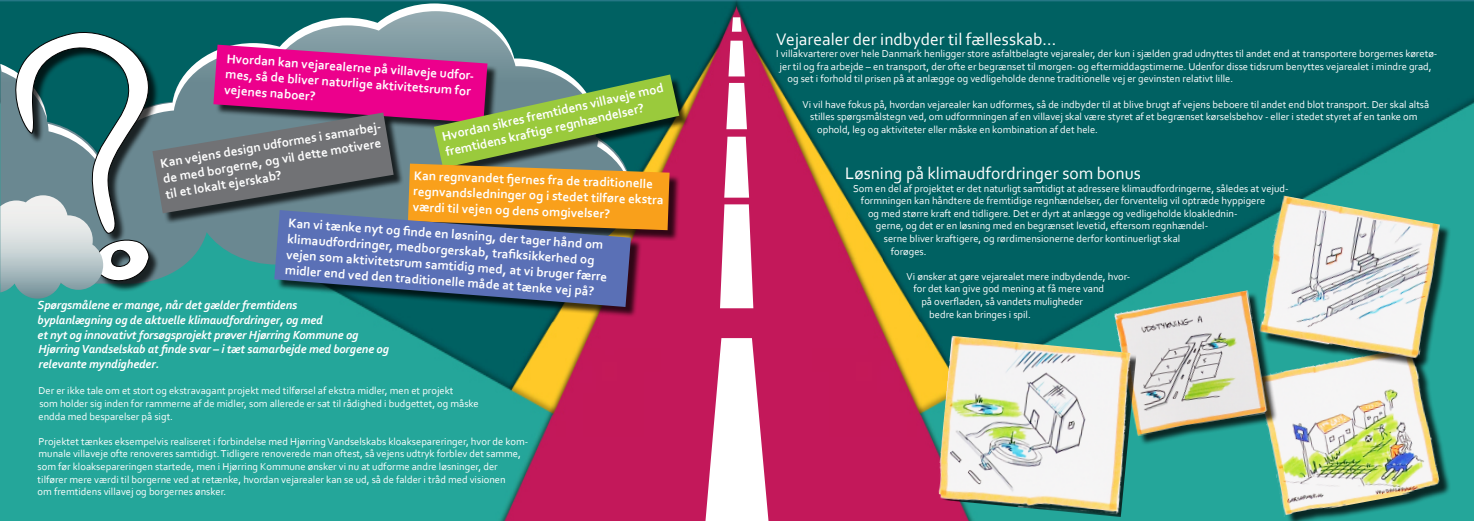
<style>
.page{position:relative;width:1474px;height:521px;background:#fff}
.page>*{position:absolute;margin:0;border:0;box-sizing:border-box;transform-origin:0 0}
.t1{font:17.5px "Corbel";color:#fff}
.t2{font:700 13.12px/15.8px "Corbel";color:#fff}
.t3{font:italic 700 12.25px/14.7px "Corbel";letter-spacing:-.01em;color:#fff}
.t4{font:10.5px/12.6px "Corbel";color:#fff}
</style>
<div class="page">
<img style="left:0;top:0;width:1473px;height:521px">
<svg style="left:48px;top:3px;width:549px;height:42px;background:#327c7e"></svg>
<div style="left:1261px;top:350px;width:189px;height:171px;background:#000;opacity:.75"></div>
<img style="left:1257px;top:369px;width:185px;height:148px">
<div style="left:1260px;top:198px;width:190px;height:171px;background:#000;opacity:.75"></div>
<img style="left:1256px;top:195px;width:187px;height:168px">
<div style="left:1116px;top:292px;width:161px;height:154px;background:#000;opacity:.75"></div>
<img style="left:1114px;top:290px;width:155px;height:146px">
<img style="left:936px;top:336px;width:200px;height:181px">
<div style="left:436px;top:76px;width:253px;height:103px;background:#000;opacity:.75"></div>
<svg style="left:0;top:26px;width:151px;height:19px"></svg>
<div style="left:276px;top:211px;width:365px;height:107px;background:#000;opacity:.75"></div>
<svg style="left:274px;top:299px;width:357px;height:8px;background:#196268"></svg>
<svg style="left:705px;top:338px;width:63px;height:183px"></svg>
<svg style="left:720px;top:204px;width:33px;height:104px"></svg>
<svg style="left:724px;top:137px;width:25px;height:61px"></svg>
<svg style="left:726px;top:83px;width:21px;height:46px"></svg>
<svg style="left:728px;top:41px;width:17px;height:35px"></svg>
<svg style="left:732px;top:17px;width:9px;height:15px"></svg>
<svg style="left:0;top:45px;width:679px;height:254px;background:#7e797e"></svg>
<p class="t2" style="left:227px;top:50px;width:249px;rotate:4deg">Hvordan kan vejarealerne på villaveje udfor&shy;mes, så de bliver naturlige aktivitetsrum for vejenes naboer?</p>
<p class="t2" style="left:440px;top:130px;width:228px;rotate:-13deg">Hvordan sikres fremtidens villaveje mod fremtidens kraftige regnhændelser?</p>
<p class="t2" style="left:414px;top:167px;width:252px;rotate:2deg">Kan regnvandet fjernes fra de traditionelle regnvandsledninger og i stedet tilføre ekstra værdi til vejen og dens omgivelser?</p>
<p class="t2" style="left:159px;top:154px;width:227px;line-height:16px;rotate:-9deg">Kan vejens design udformes i samarbej&shy;de med borgerne, og vil dette motivere til et lokalt ejerskab?</p>
<p class="t2" style="left:289px;top:215px;width:323px;rotate:4deg">Kan vi tænke nyt og fi nde en løsning, der tager hånd om klimaudfordringer, medborgerskab, trafi ksikkerhed og vejen som aktivitetsrum samtidig med, at vi bruger færre midler end ved den traditionelle måde at tænke vej på?</p>
<p class="t3" style="left:38px;top:297px;width:353px">Spørgsmålene er mange, når det gælder fremtidens<br>byplanlægning og de aktuelle klimaudfordringer, og med<br>et nyt og innovativt forsøgsprojekt prøver Hjørring Kommune og Hjørring Vandselskab at finde svar – i tæt samarbejde med borgene og relevante myndigheder.</p>
<p class="t4" style="left:39px;top:384px;width:442px">Der er ikke tale om et stort og ekstravagant projekt med tilførsel af ekstra midler, men et projekt<br>som holder sig inden for rammerne af de midler, som allerede er sat til rådighed i budgettet, og måske endda med besparelser på sigt.</p>
<p class="t4" style="left:38px;top:435px;width:492px">Projektet tænkes eksempelvis realiseret i forbindelse med Hjørring Vandselskabs kloaksepareringer, hvor de kom&shy;munale villaveje ofte renoveres samtidigt. Tidligere renoverede man oftest, så vejens udtryk forblev det samme, som før kloaksepareringen startede, men i Hjørring Kommune ønsker vi nu at udforme andre løsninger, der tilfører mere værdi til borgerne ved at retænke, hvordan vejarealer kan se ud, så de falder i tråd med visionen<br>om fremtidens villavej og borgernes ønsker.</p>
<h1 class="t1" style="left:776px;top:28px;width:282px">Vejarealer der indbyder til fællesskab...</h1>
<p class="t4" style="left:776px;top:47px;width:663px">I villakvarterer over hele Danmark henligger store asfaltbelagte vejarealer, der kun i sjælden grad udnyttes til andet end at transportere borgernes køretø-</p>
<p class="t4" style="left:779px;top:60px;width:653px">jer til og fra arbejde – en transport, der ofte er begrænset til morgen- og eftermiddagstimerne. Udenfor disse tidsrum benyttes vejarealet i mindre grad,</p>
<p class="t4" style="left:787px;top:72px;width:447px">og set i forhold til prisen på at anlægge og vedligeholde denne traditionelle vej er gevinsten relativt lille.</p>
<p class="t4" style="left:802px;top:97px;width:628px">Vi vil have fokus på, hvordan vejarealer kan udformes, så de indbyder til at blive brugt af vejens beboere til andet end blot transport. Der skal altså</p>
<p class="t4" style="left:810px;top:110px;width:609px">stilles spørgsmålstegn ved, om udformningen af en villavej skal være styret af et begrænset kørselsbehov - eller i stedet styret af en tanke om</p>
<p class="t4" style="left:817px;top:123px;width:282px">ophold, leg og aktiviteter eller måske en kombination af det hele.</p>
<h1 class="t1" style="left:845px;top:162px;width:297px">Løsning på klimaudfordringer som bonus</h1>
<p class="t4" style="left:853px;top:181px;width:437px">Som en del af projektet er det naturligt samtidigt at adressere klimaudfordringerne, således at vejud-</p>
<p class="t4" style="left:861px;top:194px;width:406px">formningen kan håndtere de fremtidige regnhændelser, der forventelig vil optræde hyppigere</p>
<p class="t4" style="left:868px;top:207px;width:371px">og med større kraft end tidligere. Det er dyrt at anlægge og vedligeholde kloaklednin-</p>
<p class="t4" style="left:875px;top:219px;width:334px">gerne, og det er en løsning med en begrænset levetid, eftersom regnhændel-</p>
<p class="t4" style="left:883px;top:232px;width:298px">serne bliver kraftigere, og rørdimensionerne derfor kontinuerligt skal</p>
<p class="t4" style="left:890px;top:244px;width:37px">forøges.</p>
<p class="t4" style="left:906px;top:270px;width:225px">Vi ønsker at gøre vejarealet mere indbydende, hvor-</p>
<p class="t4" style="left:913px;top:282px;width:192px">for det kan give god mening at få mere vand</p>
<p class="t4" style="left:921px;top:295px;width:163px">på overfladen, så vandets muligheder</p>
<p class="t4" style="left:929px;top:307px;width:103px">bedre kan bringes i spil.</p>
</div>
